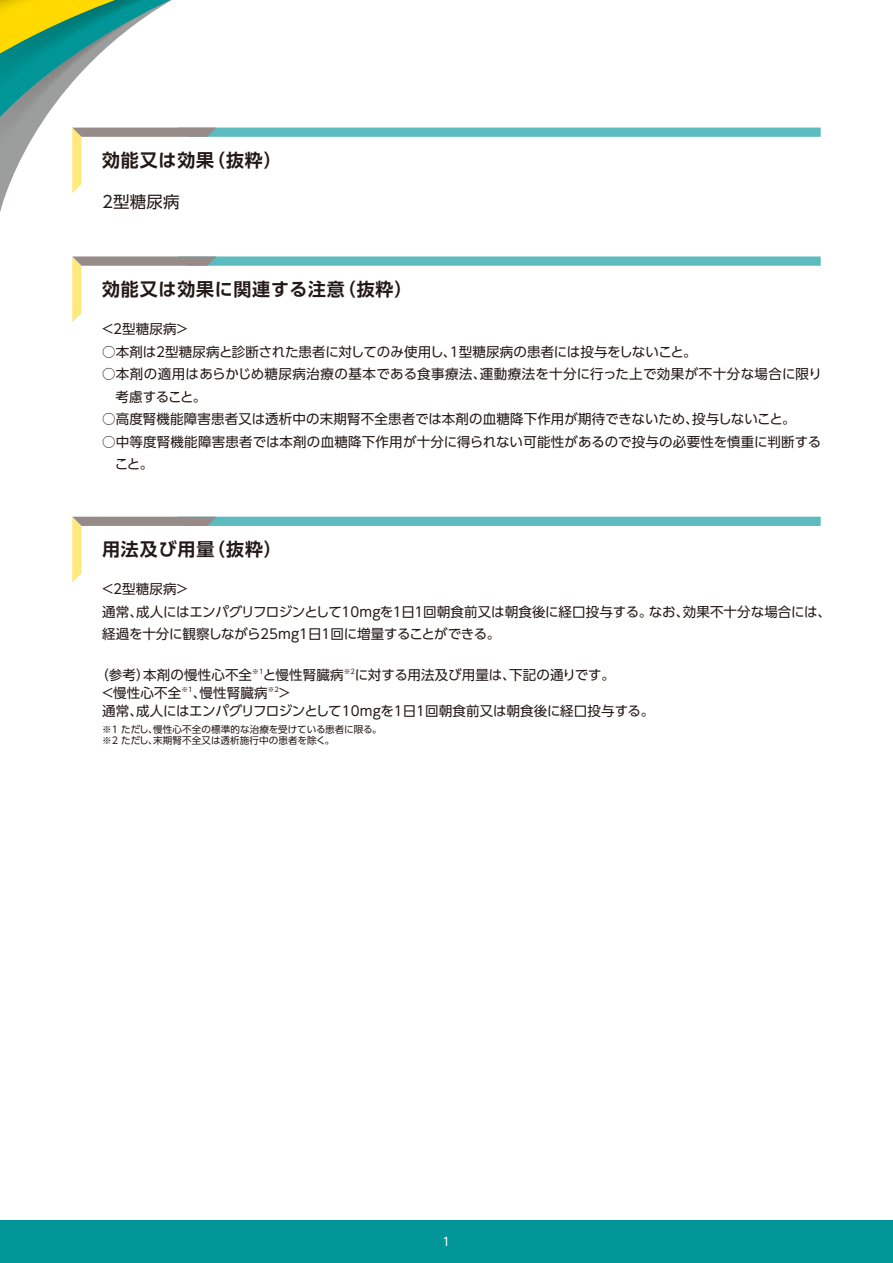
<style>
.page{position:relative;width:893px;height:1263px;background:#fff}
.page>*{position:absolute;margin:0;border:0;box-sizing:border-box;transform-origin:0 0}
.t1{font:700 18px "UD Shin Go Pro De";letter-spacing:.05em;color:#231916}
.t2{font:16.5px "UD Shin Go Pro";letter-spacing:.01em;color:#231916}
.t3{font:13.5px/22.5px "UD Shin Go Pro";letter-spacing:.01em;color:#231916}
.t4{font:11.7px "UD Shin Go NT Pro";color:#fff}
.t5{font:9.6px/11.7px "UD Shin Go Pro";letter-spacing:.01em;color:#231916}
.t6{font:6.75px "UD Shin Go Pro";color:#231916}
</style>
<div class="page">
<div style="left:0;top:1220px;width:893px;height:43px;background:#009597"></div>
<svg style="left:72px;top:256px;width:749px;height:66px"></svg>
<svg style="left:0;top:0;width:821px;height:212px"></svg>
<svg style="left:72px;top:517px;width:749px;height:65px"></svg>
<h1 class="t1" style="left:102px;top:145px;width:181px">効能又は効果（抜粋）</h1>
<p class="t2" style="left:102px;top:188px;width:79px">2型糖尿病</p>
<h1 class="t1" style="left:102px;top:274px;width:312px">効能又は効果に関連する注意（抜粋）</h1>
<p class="t3" style="left:101px;top:317px;width:90px">＜2型糖尿病＞</p>
<p class="t3" style="left:102px;top:340px;width:596px">○本剤は2型糖尿病と診断された患者に対してのみ使用し、1型糖尿病の患者には投与をしないこと。</p>
<p class="t3" style="left:116px;top:362px;width:708px;text-indent:-14px">○本剤の適用はあらかじめ糖尿病治療の基本である食事療法、運動療法を十分に行った上で効果が不十分な場合に限り考慮すること。</p>
<p class="t3" style="left:102px;top:407px;width:695px">○高度腎機能障害患者又は透析中の末期腎不全患者では本剤の血糖降下作用が期待できないため、投与しないこと。</p>
<p class="t3" style="left:115px;top:430px;width:708px;text-indent:-13px">○中等度腎機能障害患者では本剤の血糖降下作用が十分に得られない可能性があるので投与の必要性を慎重に判断すること。</p>
<h1 class="t1" style="left:102px;top:534px;width:181px">用法及び用量（抜粋）</h1>
<p class="t3" style="left:101px;top:577px;width:732px">＜2型糖尿病＞<br>通常、成人にはエンパグリフロジンとして10mgを1日1回朝食前又は朝食後に経口投与する。なお、効果不十分な場合には、経過を十分に観察しながら25mg1日1回に増量することができる。</p>
<p class="t3" style="left:101px;top:665px;width:516px;line-height:18.1px;text-indent:-6px">（参考）本剤の慢性心不全<sup>※1</sup>と慢性腎臓病<sup>※2</sup>に対する用法及び用量は、下記の通りです。＜慢性心不全</p>
<p class="t6" style="left:181px;top:684px;width:13px">※1</p>
<p class="t3" style="left:193px;top:681px;width:76px">、慢性腎臓病</p>
<p class="t6" style="left:268px;top:684px;width:13px">※2</p>
<p class="t3" style="left:102px;top:683px;width:554px;line-height:18.1px;text-indent:176px">＞<br>通常、成人にはエンパグリフロジンとして10mgを1日1回朝食前又は朝食後に経口投与する。</p>
<p class="t5" style="left:102px;top:723px;width:281px">※1 ただし、慢性心不全の標準的な治療を受けている患者に限る。※2 ただし、末期腎不全又は透析施行中の患者を除く。</p>
<p class="t4" style="left:443px;top:1232px;width:9px">1</p>
</div>
